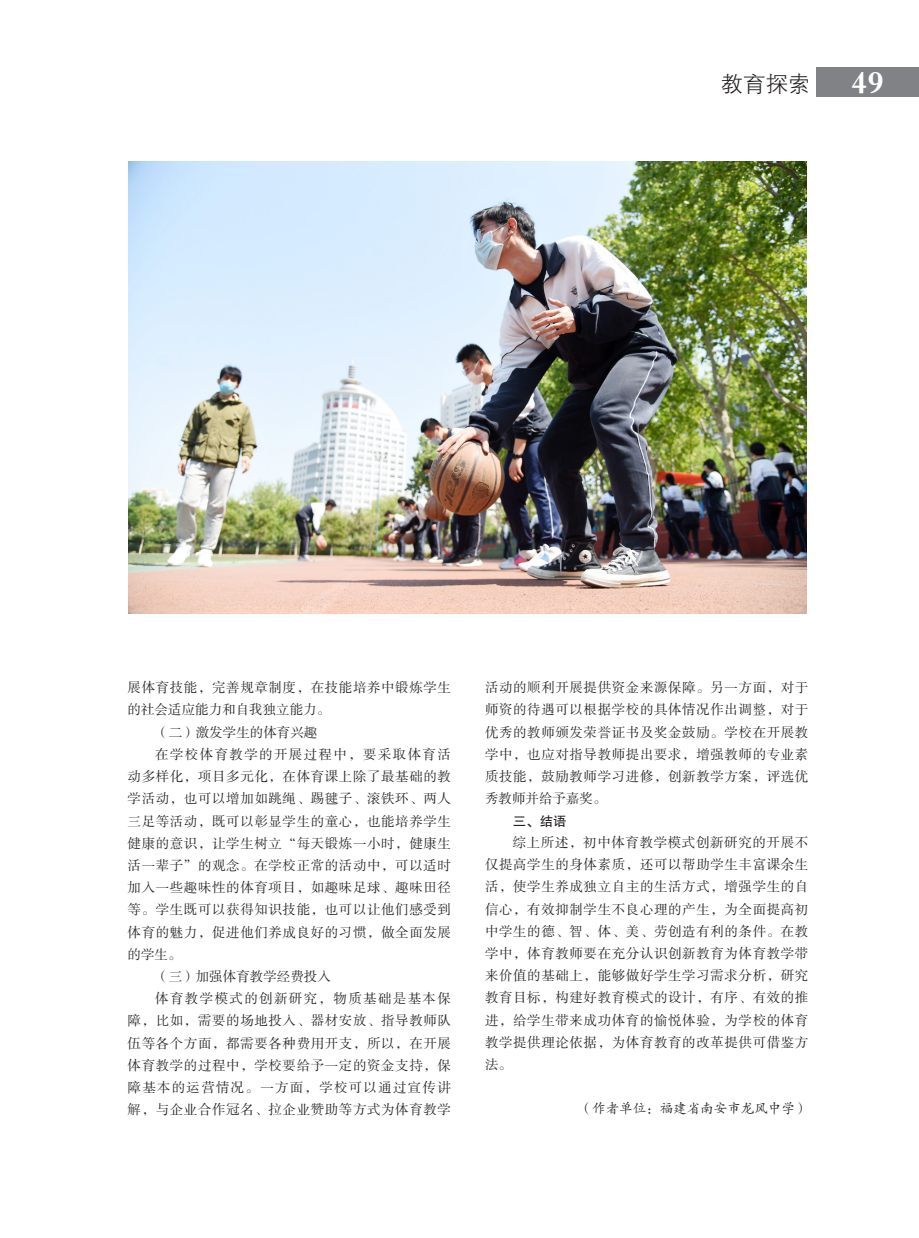
<style>
.page{position:relative;width:919px;height:1238px;background:#fff}
.page>*{position:absolute;margin:0;border:0;box-sizing:border-box;transform-origin:0 0}
.t1{font:22.5px "FZXH1 K GBK1 0";color:#231f20}
.正文{font:13.5px/22.2px "FZSSK GBK1 0";letter-spacing:.045em;color:#231f20;text-align:justify}
.正文-2{font:13.5px "FZSSK GBK1 0";color:#231f20}
.作者单位{font:13.5px "FZKTK GBK1 0";color:#231f20}
.正文-3{font:13.5px "FZHTK GBK1 0";color:#231f20}
.s1{font-family:"FZDBSK GBK1 0";font-size:33px;color:#fff}
</style>
<div class="page">
<div style="left:816px;top:68px;width:102px;height:29px;background:#808285"></div>
<img style="left:128px;top:162px;width:678px;height:451px">
<h1 class="t1" style="left:720px;top:71px;width:165px">教育探索 <span class="s1">49</span></h1>
<p class="正文" style="left:128px;top:677px;width:325px">展体育技能，完善规章制度，在技能培养中锻炼学生的社会适应能力和自我独立能力。</p>
<p class="正文-2" style="left:155px;top:724px;width:164px">（二）激发学生的体育兴趣</p>
<p class="正文" style="left:128px;top:743px;width:325px;text-indent:28px">在学校体育教学的开展过程中，要采取体育活动多样化，项目多元化，在体育课上除了最基础的教学活动，也可以增加如跳绳、踢毽子、滚铁环、两人三足等活动，既可以彰显学生的童心，也能培养学生健康的意识，让学生树立“每天锻炼一小时，健康生活一辈子”的观念。在学校正常的活动中，可以适时加入一些趣味性的体育项目，如趣味足球、趣味田径等。学生既可以获得知识技能，也可以让他们感受到体育的魅力，促进他们养成良好的习惯，做全面发展的学生。</p>
<p class="正文-2" style="left:155px;top:968px;width:177px">（三）加强体育教学经费投入</p>
<p class="正文" style="left:128px;top:987px;width:325px;text-indent:28px">体育教学模式的创新研究，物质基础是基本保障，比如，需要的场地投入、器材安放、指导教师队伍等各个方面，都需要各种费用开支，所以，在开展体育教学的过程中，学校要给予一定的资金支持，保障基本的运营情况。一方面，学校可以通过宣传讲解，与企业合作冠名、拉企业赞助等方式为体育教学</p>
<p class="正文" style="left:485px;top:677px;width:325px">活动的顺利开展提供资金来源保障。另一方面，对于师资的待遇可以根据学校的具体情况作出调整，对于优秀的教师颁发荣誉证书及奖金鼓励。学校在开展教学中，也应对指导教师提出要求，增强教师的专业素质技能，鼓励教师学习进修，创新教学方案，评选优秀教师并给予嘉奖。</p>
<p class="正文-3" style="left:512px;top:813px;width:55px">三、结语</p>
<p class="正文" style="left:485px;top:831px;width:325px;text-indent:28px">综上所述，初中体育教学模式创新研究的开展不仅提高学生的身体素质，还可以帮助学生丰富课余生活，使学生养成独立自主的生活方式，增强学生的自信心，有效抑制学生不良心理的产生，为全面提高初中学生的德、智、体、美、劳创造有利的条件。在教学中，体育教师要在充分认识创新教育为体育教学带来价值的基础上，能够做好学生学习需求分析，研究教育目标，构建好教育模式的设计，有序、有效的推进，给学生带来成功体育的愉悦体验，为学校的体育教学提供理论依据，为体育教育的改革提供可借鉴方法。</p>
<p class="作者单位" style="left:578px;top:1101px;width:231px">（作者单位：福建省南安市龙风中学）</p>
</div>
